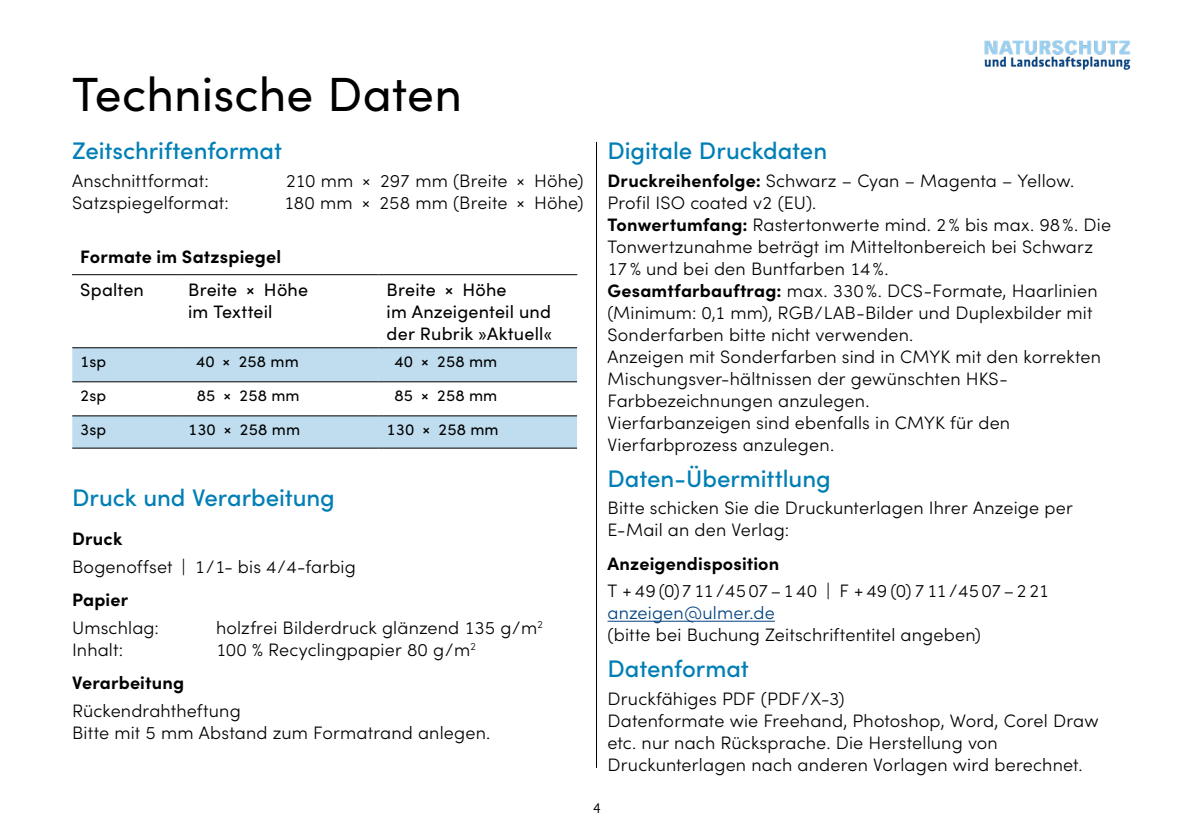
<style>
.page{position:relative;width:1191px;height:840px;background:#fff}
.page>*{position:absolute;margin:0;border:0;box-sizing:border-box;transform-origin:0 0}
._04_Überschrift{font:48px "Sofia Pro";color:#000}
._02_Subhead{font:500 24px "Sofia Pro";letter-spacing:-.005em;color:#007fb5}
._00_Grundschrift{font:300 18px/22px "Sofia Pro";letter-spacing:.01em;color:#000}
._01_Zwischenüberschr{font:18px/22px "Sofia Pro";letter-spacing:.01em;color:#000}
._01_Zwischenüberschr-2{font:700 18px "Sofia Pro";letter-spacing:.01em;color:#000}
._00_Grundschrift_Tab{font:16px "Sofia Pro";color:#000}
.t1{font:300 16px "UV Profile Tab";color:#000}
.s1{font-weight:700}
.s2{color:#004180}
</style>
<div class="page">
<hr style="left:596px;top:142px;width:1px;height:625px;background:#000">
<img style="left:984px;top:40px;width:147px;height:30px">
<svg style="left:72px;top:348px;width:505px;height:99px;fill:#bfddef"></svg>
<hr style="left:72px;top:274px;width:108px;height:1px;background:#000">
<hr style="left:180px;top:274px;width:198px;height:1px;background:#000">
<hr style="left:378px;top:274px;width:199px;height:1px;background:#000">
<hr style="left:72px;top:347px;width:108px;height:1px;background:#000">
<hr style="left:180px;top:347px;width:198px;height:1px;background:#000">
<hr style="left:378px;top:347px;width:199px;height:1px;background:#000">
<hr style="left:72px;top:381px;width:108px;height:1px;background:#000">
<hr style="left:180px;top:381px;width:198px;height:1px;background:#000">
<hr style="left:378px;top:381px;width:199px;height:1px;background:#000">
<hr style="left:72px;top:415px;width:108px;height:1px;background:#000">
<hr style="left:180px;top:415px;width:198px;height:1px;background:#000">
<hr style="left:378px;top:415px;width:199px;height:1px;background:#000">
<hr style="left:72px;top:447px;width:108px;height:1px;background:#000">
<hr style="left:180px;top:447px;width:198px;height:1px;background:#000">
<hr style="left:378px;top:447px;width:199px;height:1px;background:#000">
<hr style="left:607px;top:620px;width:168px;height:1px;background:#004180">
<p class="_04_Überschrift" style="left:72px;top:59px;width:391px">Technische Daten</p>
<p class="_02_Subhead" style="left:72px;top:133px;width:211px">Zeitschriftenformat</p>
<p class="_00_Grundschrift" style="left:72px;top:168px;width:138px">Anschnittformat:</p>
<p class="_00_Grundschrift" style="left:286px;top:168px;width:299px">210 mm × 297 mm (Breite × Höhe)</p>
<p class="_00_Grundschrift" style="left:72px;top:190px;width:158px">Satzspiegelformat:</p>
<p class="_00_Grundschrift" style="left:284px;top:190px;width:301px">180 mm × 258 mm (Breite × Höhe)</p>
<p class="_01_Zwischenüberschr-2" style="left:80px;top:243px;width:202px">Formate im Satzspiegel</p>
<p class="_01_Zwischenüberschr" style="left:80px;top:277px;width:65px">Spalten</p>
<p class="_01_Zwischenüberschr" style="left:188px;top:277px;width:122px">Breite × Höhe im Textteil</p>
<p class="_01_Zwischenüberschr" style="left:386px;top:277px;width:167px">Breite × Höhe<br>im Anzeigenteil und der Rubrik »Aktuell«</p>
<p class="_00_Grundschrift_Tab" style="left:80px;top:350px;width:27px">1sp</p>
<p class="_00_Grundschrift_Tab" style="left:196px;top:350px;width:104px">40 × 258 mm</p>
<p class="_00_Grundschrift_Tab" style="left:394px;top:350px;width:104px">40 × 258 mm</p>
<p class="_00_Grundschrift_Tab" style="left:80px;top:384px;width:27px">2sp</p>
<p class="_00_Grundschrift_Tab" style="left:197px;top:384px;width:104px">85 × 258 mm</p>
<p class="_00_Grundschrift_Tab" style="left:394px;top:384px;width:104px">85 × 258 mm</p>
<p class="_00_Grundschrift_Tab" style="left:80px;top:418px;width:27px">3sp</p>
<p class="_00_Grundschrift_Tab" style="left:188px;top:418px;width:114px">130 × 258 mm</p>
<p class="_00_Grundschrift_Tab" style="left:386px;top:418px;width:114px">130 × 258 mm</p>
<p class="_02_Subhead" style="left:72px;top:479px;width:264px">Druck und Verarbeitung</p>
<p class="_01_Zwischenüberschr-2" style="left:72px;top:524px;width:52px">Druck</p>
<p class="_00_Grundschrift" style="left:72px;top:554px;width:285px">Bogenoffset | 1/1- bis 4/4-farbig</p>
<p class="_01_Zwischenüberschr-2" style="left:72px;top:585px;width:58px">Papier</p>
<p class="_00_Grundschrift" style="left:72px;top:615px;width:88px">Umschlag:</p>
<p class="_00_Grundschrift" style="left:216px;top:615px;width:329px">holzfrei Bilderdruck glänzend 135 g/m<sup>2</sup></p>
<p class="_00_Grundschrift" style="left:72px;top:637px;width:53px">Inhalt:</p>
<p class="_00_Grundschrift" style="left:216px;top:637px;width:261px">100 % Recyclingpapier 80 g/m<sup>2</sup></p>
<p class="_01_Zwischenüberschr-2" style="left:72px;top:668px;width:114px">Verarbeitung</p>
<p class="_00_Grundschrift" style="left:72px;top:698px;width:170px">Rückendrahtheftung</p>
<p class="_00_Grundschrift" style="left:72px;top:720px;width:420px">Bitte mit 5 mm Abstand zum Formatrand anlegen.</p>
<p class="_02_Subhead" style="left:607px;top:133px;width:221px">Digitale Druckdaten</p>
<p class="_00_Grundschrift" style="left:607px;top:168px;width:468px"><span class="s1">Druckreihenfolge:</span> Schwarz – Cyan – Magenta – Yellow.<br>Profil ISO coated v2 (EU).</p>
<p class="_00_Grundschrift" style="left:607px;top:212px;width:505px"><span class="s1">Tonwertumfang:</span> Rastertonwerte mind. 2% bis max. 98%. Die<br>Tonwertzunahme beträgt im Mitteltonbereich bei Schwarz<br>17% und bei den Buntfarben 14%.</p>
<p class="_00_Grundschrift" style="left:607px;top:278px;width:491px"><span class="s1">Gesamtfarbauftrag:</span> max. 330%. DCS-Formate, Haarlinien (Minimum: 0,1 mm), RGB/LAB-Bilder und Duplexbilder mit<br>Sonderfarben bitte nicht verwenden.</p>
<p class="_00_Grundschrift" style="left:607px;top:344px;width:495px">Anzeigen mit Sonderfarben sind in CMYK mit den korrekten<br>Mischungsver-hältnissen der gewünschten HKS-<br>Farbbezeichnungen anzulegen.</p>
<p class="_00_Grundschrift" style="left:607px;top:410px;width:404px">Vierfarbanzeigen sind ebenfalls in CMYK für den<br>Vierfarbprozess anzulegen.</p>
<p class="_02_Subhead" style="left:607px;top:460px;width:225px">Daten-Übermittlung</p>
<p class="_00_Grundschrift" style="left:607px;top:495px;width:467px">Bitte schicken Sie die Druckunterlagen Ihrer Anzeige per<br>E-Mail an den Verlag:</p>
<p class="_01_Zwischenüberschr-2" style="left:607px;top:549px;width:173px">Anzeigendisposition</p>
<p class="_00_Grundschrift" style="left:607px;top:578px;width:443px">T + 49 (0) 711/4507–140 | F + 49 (0) 711/4507–221 <span class="s2">anzeigen@ulmer.de<br></span>(bitte bei Buchung Zeitschriftentitel angeben)</p>
<p class="_02_Subhead" style="left:607px;top:650px;width:143px">Datenformat</p>
<p class="_00_Grundschrift" style="left:607px;top:685px;width:239px">Druckfähiges PDF (PDF/X-3)</p>
<p class="_00_Grundschrift" style="left:607px;top:707px;width:493px">Datenformate wie Freehand, Photoshop, Word, Corel Draw etc. nur nach Rücksprache. Die Herstellung von<br>Druckunterlagen nach anderen Vorlagen wird berechnet.</p>
<p class="t1" style="left:593px;top:799px;width:9px">4</p>
</div>
